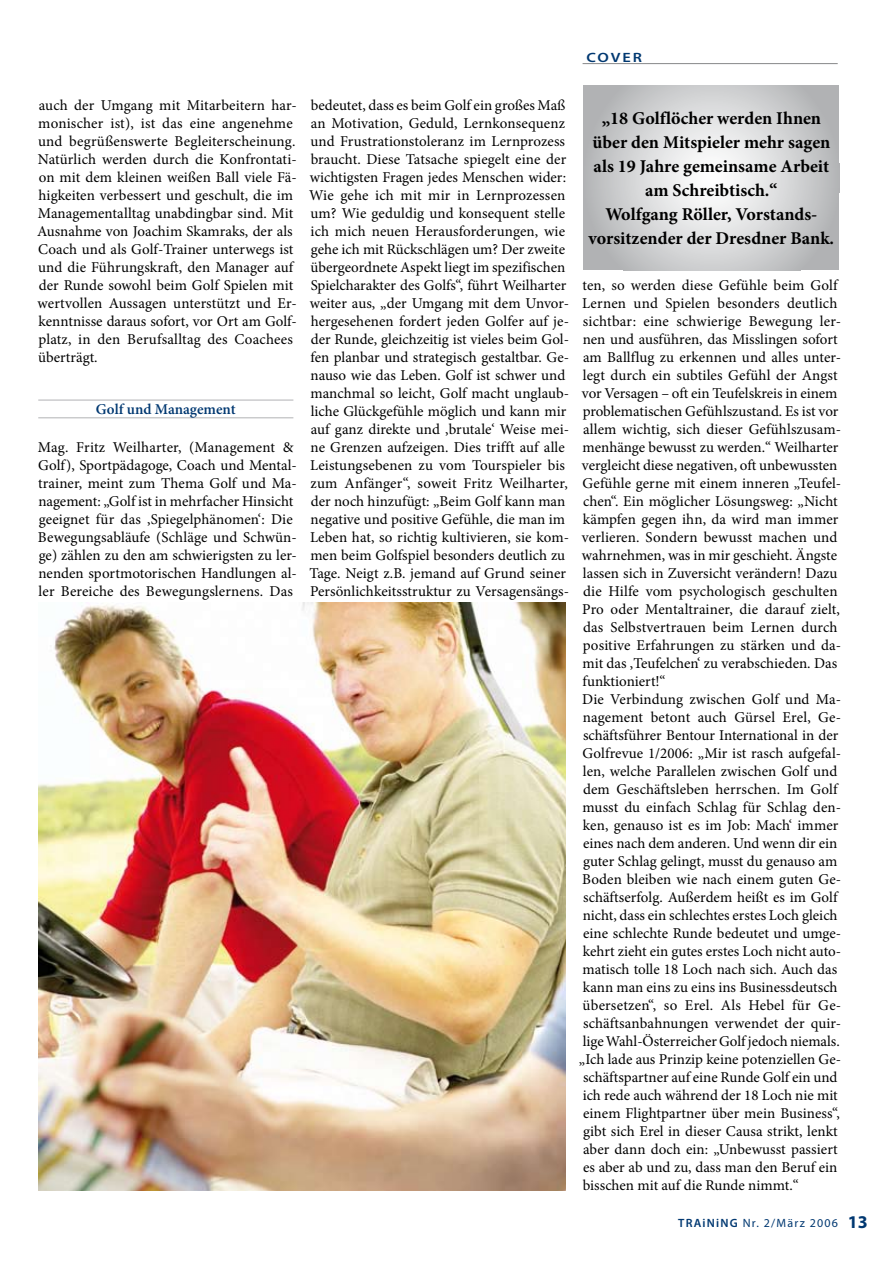
<style>
.page{position:relative;width:893px;height:1263px;background:#fff}
.page>*{position:absolute;margin:0;border:0;box-sizing:border-box;transform-origin:0 0}
.t1{font:700 18px/24px "Minion Pro";color:#000;text-align:center}
.t2{font:15px/18px "Minion Pro";letter-spacing:.005em;color:#000}
.t3{font:600 15px "Minion Pro";letter-spacing:-.005em;color:#003871}
.t4{font:600 13.5px "Myriad Pro";letter-spacing:.12em;color:#003871;scale:1.2 1}
.t5{font:12px "Myriad Pro";letter-spacing:.1em;color:#003871}
.s1{font-weight:600}
.s2{font-weight:700;font-size:18px}
</style>
<div class="page">
<hr style="left:583px;top:63px;width:255px;height:1px;background:#878889">
<hr style="left:38px;top:400px;width:255px;height:1px;background:#b1b2b4">
<hr style="left:38px;top:417px;width:255px;height:1px;background:#b1b2b4">
<svg style="left:583px;top:85px;width:256px;height:185px"></svg>
<img style="left:38px;top:602px;width:528px;height:589px">
<p class="t4" style="left:586px;top:49px;width:45px">COVER</p>
<p class="t2" style="left:37px;top:96px;width:261px">auch der Umgang mit Mitarbeitern har&shy;monischer ist), ist das eine angenehme und begrüßenswerte Begleiterscheinung.<br>Natürlich werden durch die Konfrontati&shy;on mit dem kleinen weißen Ball viele Fä&shy;higkeiten verbessert und geschult, die im Managementalltag unabdingbar sind. Mit Ausnahme von Joachim Skamraks, der als Coach und als Golf-Trainer unterwegs ist und die Führungskraft, den Manager auf der Runde sowohl beim Golf Spielen mit wertvollen Aussagen unterstützt und Er&shy;kenntnisse daraus sofort, vor Ort am Golf&shy;platz, in den Berufsalltag des Coachees überträgt.</p>
<p class="t3" style="left:96px;top:400px;width:141px">Golf und Management</p>
<p class="t2" style="left:38px;top:438px;width:261px">Mag. Fritz Weilharter, (Management &amp; Golf), Sportpädagoge, Coach und Mental&shy;trainer, meint zum Thema Golf und Ma&shy;nagement: „Golf ist in mehrfacher Hinsicht geeignet für das ,Spiegelphänomen‘: Die Bewegungsabläufe (Schläge und Schwün&shy;ge) zählen zu den am schwierigsten zu ler&shy;nenden sportmotorischen Handlungen al&shy;ler Bereiche des Bewegungslernens. Das</p>
<p class="t2" style="left:309px;top:96px;width:261px">bedeutet, dass es beim Golf ein großes Maß an Motivation, Geduld, Lernkonsequenz und Frustrationstoleranz im Lernprozess braucht. Diese Tatsache spiegelt eine der wichtigsten Fragen jedes Menschen wider:<br>Wie gehe ich mit mir in Lernprozessen um? Wie geduldig und konsequent stelle ich mich neuen Herausforderungen, wie gehe ich mit Rückschlägen um? Der zweite übergeordnete Aspekt liegt im spezifischen Spielcharakter des Golfs“, führt Weilharter weiter aus, „der Umgang mit dem Unvor&shy;hergesehenen fordert jeden Golfer auf je&shy;der Runde, gleichzeitig ist vieles beim Gol&shy;fen planbar und strategisch gestaltbar. Ge&shy;nauso wie das Leben. Golf ist schwer und manchmal so leicht, Golf macht unglaub&shy;liche Glückgefühle möglich und kann mir auf ganz direkte und ,brutale‘ Weise mei&shy;ne Grenzen aufzeigen. Dies trifft auf alle Leistungsebenen zu vom Tourspieler bis zum Anfänger“, soweit Fritz Weilharter, der noch hinzufügt: „Beim Golf kann man negative und positive Gefühle, die man im Leben hat, so richtig kultivieren, sie kom&shy;men beim Golfspiel besonders deutlich zu Tage. Neigt z.B. jemand auf Grund seiner Persönlichkeitsstruktur zu Versagensängs-</p>
<p class="t1" style="left:589px;top:106px;width:247px">„18 Golflöcher werden Ihnen über den Mitspieler mehr sagen als 19 Jahre gemeinsame Arbeit am Schreibtisch.“<br>Wolfgang Röller, Vorstands&shy;vorsitzender der Dresdner Bank.</p>
<p class="t2" style="left:579px;top:276px;width:264px">ten, so werden diese Gefühle beim Golf Lernen und Spielen besonders deutlich sichtbar: eine schwierige Bewegung ler&shy;nen und ausführen, das Misslingen sofort am Ballflug zu erkennen und alles unter&shy;legt durch ein subtiles Gefühl der Angst vor Versagen – oft ein Teufelskreis in einem problematischen Gefühlszustand. Es ist vor allem wichtig, sich dieser Gefühlszusam&shy;menhänge bewusst zu werden.“ Weilharter vergleicht diese negativen, oft unbewussten Gefühle gerne mit einem inneren „Teufel&shy;chen“. Ein möglicher Lösungsweg: „Nicht kämpfen gegen ihn, da wird man immer verlieren. Sondern bewusst machen und wahrnehmen, was in mir geschieht. Ängs-te lassen sich in Zuversicht verändern! Dazu die Hilfe vom psychologisch geschulten Pro oder Mentaltrainer, die darauf zielt, das Selbstvertrauen beim Lernen durch positive Erfahrungen zu stärken und da&shy;mit das ,Teufelchen‘ zu verabschieden. Das funktioniert!“<br>Die Verbindung zwischen Golf und Ma&shy;nagement betont auch Gürsel Erel, Ge&shy;schäftsführer Bentour International in der Golfrevue 1/2006: „Mir ist rasch aufgefal&shy;len, welche Parallelen zwischen Golf und dem Geschäftsleben herrschen. Im Golf musst du einfach Schlag für Schlag den&shy;ken, genauso ist es im Job: Mach‘ immer eines nach dem anderen. Und wenn dir ein guter Schlag gelingt, musst du genauso am Boden bleiben wie nach einem guten Ge&shy;schäftserfolg. Außerdem heißt es im Golf nicht, dass ein schlechtes erstes Loch gleich eine schlechte Runde bedeutet und umge&shy;kehrt zieht ein gutes erstes Loch nicht auto&shy;matisch tolle 18 Loch nach sich. Auch das kann man eins zu eins ins Businessdeutsch übersetzen“, so Erel. Als Hebel für Ge&shy;schäftsanbahnungen verwendet der quir&shy;ligeWahl-Österreicher Golfjedoch niemals. „Ich lade aus Prinzip keine potenziellen Ge&shy;schäftspartner auf eine Runde Golf ein und ich rede auch während der 18 Loch nie mit einem Flightpartner über mein Business“, gibt sich Erel in dieser Causa strikt, lenkt aber dann doch ein: „Unbewusst passiert es aber ab und zu, dass man den Beruf ein bisschen mit auf die Runde nimmt.“</p>
<p class="t5" style="left:678px;top:1216px;width:191px"><span class="s1">TRAINING</span> Nr. 2/März 2006 <span class="s2">13</span></p>
</div>
